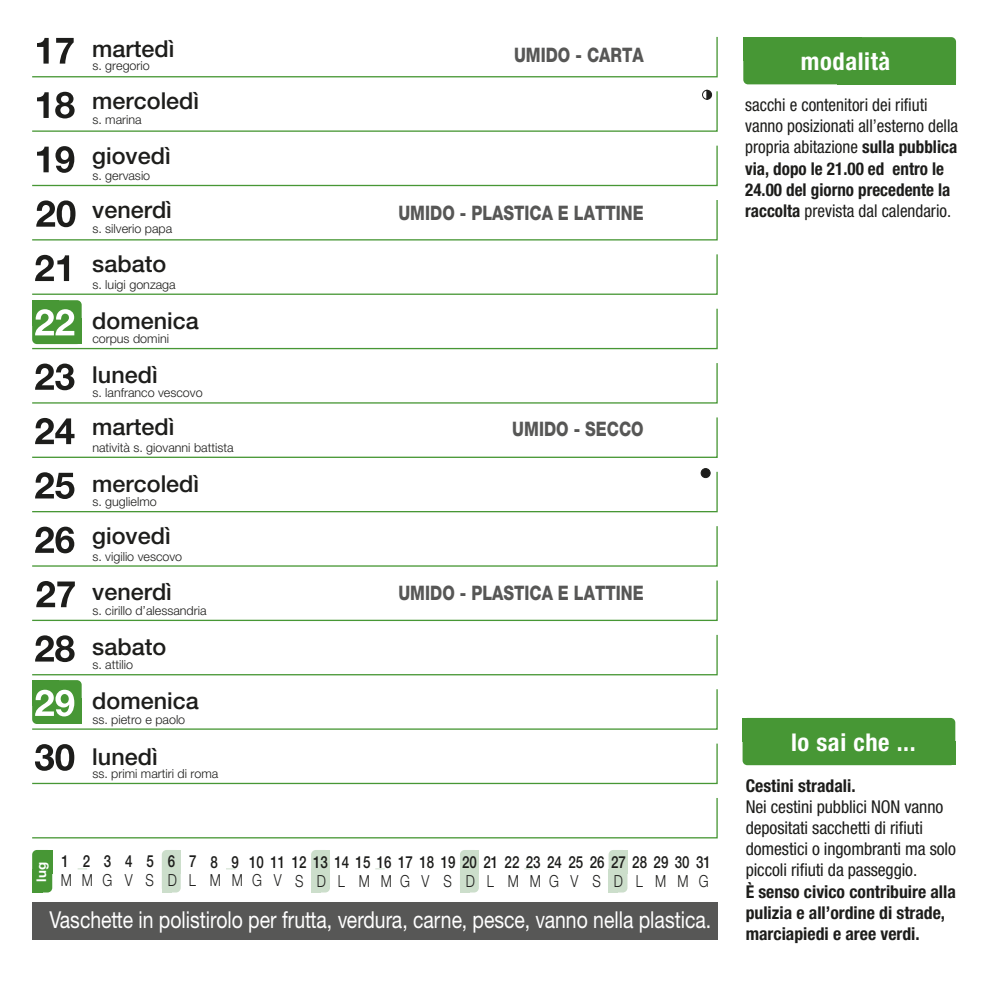
<style>
.page{position:relative;width:991px;height:992px;background:#fff}
.page>*{position:absolute;margin:0;border:0;box-sizing:border-box;transform-origin:0 0}
.t1{font:700 condensed 24.5px "Helvetica Neue LT Std";letter-spacing:.025em;color:#fff}
.t2{font:500 23.28px "Helvetica Neue LT Std";color:#1d1d1b}
.t3{font:23.28px "Helvetica Neue LT Std";color:#fff;scale:.83 1}
.t4{font:800 19.95px "Helvetica Neue LT Std";color:#575756;scale:.8 1}
.t5{font:condensed 17.68px/21.2px "Helvetica Neue LT Std";letter-spacing:-.005em;color:#1d1d1b}
.t6{font:700 condensed 17.68px/21.2px "Helvetica Neue LT Std";color:#1d1d1b}
.t7{font:500 16.62px "Helvetica Neue LT Std";color:#1d1d1b;scale:.8 1}
.t8{font:300 16.62px "Helvetica Neue LT Std";color:#1d1d1b;scale:.8 1}
.t9{font:700 13.3px "Helvetica Neue LT Std";color:#fff}
.t10{font:300 12.42px "Helvetica Neue";color:#1d1d1b}
.s1{font-weight:700}
</style>
<div class="page">
<div style="left:162px;top:868px;width:9px;height:24px;background:#ccdecb"></div>
<div style="left:162px;top:850px;width:19px;height:42px;background:#ccdecb;border-radius:5px"></div>
<div style="left:171px;top:850px;width:10px;height:23px;background:#ccdecb"></div>
<div style="left:460px;top:868px;width:9px;height:24px;background:#ccdecb"></div>
<div style="left:460px;top:850px;width:19px;height:42px;background:#ccdecb;border-radius:5px"></div>
<div style="left:469px;top:850px;width:10px;height:23px;background:#ccdecb"></div>
<div style="left:608px;top:868px;width:10px;height:24px;background:#ccdecb"></div>
<div style="left:608px;top:850px;width:19px;height:42px;background:#ccdecb;border-radius:5px"></div>
<div style="left:618px;top:850px;width:9px;height:23px;background:#ccdecb"></div>
<div style="left:311px;top:868px;width:9px;height:24px;background:#ccdecb"></div>
<div style="left:311px;top:850px;width:19px;height:42px;background:#ccdecb;border-radius:5px"></div>
<div style="left:320px;top:850px;width:10px;height:23px;background:#ccdecb"></div>
<div style="left:32px;top:300px;width:50px;height:44px;background:#479735;border-radius:5px"></div>
<div style="left:32px;top:300px;width:26px;height:26px;background:#479735"></div>
<div style="left:32px;top:680px;width:50px;height:44px;background:#479735;border-radius:5px"></div>
<div style="left:32px;top:680px;width:26px;height:25px;background:#479735"></div>
<svg style="left:32px;top:798px;width:686px;height:41px"></svg>
<svg style="left:32px;top:580px;width:686px;height:41px"></svg>
<svg style="left:32px;top:200px;width:686px;height:41px"></svg>
<div style="left:32px;top:850px;width:20px;height:42px;background:#479735;border-radius:5px"></div>
<div style="left:32px;top:868px;width:10px;height:24px;background:#479735"></div>
<div style="left:42px;top:850px;width:10px;height:23px;background:#479735"></div>
<svg style="left:32px;top:743px;width:686px;height:41px"></svg>
<svg style="left:32px;top:688px;width:686px;height:42px"></svg>
<svg style="left:32px;top:634px;width:686px;height:42px"></svg>
<svg style="left:32px;top:526px;width:686px;height:41px"></svg>
<svg style="left:32px;top:470px;width:686px;height:43px"></svg>
<svg style="left:32px;top:417px;width:686px;height:41px"></svg>
<svg style="left:32px;top:363px;width:686px;height:41px"></svg>
<svg style="left:32px;top:307px;width:686px;height:43px"></svg>
<svg style="left:32px;top:254px;width:686px;height:41px"></svg>
<svg style="left:32px;top:145px;width:686px;height:42px"></svg>
<svg style="left:32px;top:36px;width:686px;height:42px"></svg>
<div style="left:32px;top:901px;width:685px;height:38px;background:#575756"></div>
<div style="left:701px;top:332px;width:9px;height:9px;background:#fff;border-radius:50%"></div>
<div style="left:700px;top:468px;width:10px;height:10px;background:#1d1d1b;border:1px solid #1d1d1b;border-radius:50%"></div>
<svg style="left:32px;top:90px;width:686px;height:42px"></svg>
<div style="left:742px;top:718px;width:213px;height:47px;background:#479735;border-radius:5px"></div>
<div style="left:742px;top:718px;width:118px;height:23px;background:#479735"></div>
<div style="left:837px;top:741px;width:118px;height:24px;background:#479735"></div>
<div style="left:743px;top:37px;width:212px;height:47px;background:#479735;border-radius:5px"></div>
<div style="left:743px;top:37px;width:118px;height:24px;background:#479735"></div>
<div style="left:837px;top:61px;width:118px;height:23px;background:#479735"></div>
<h2 class="t2" style="left:92px;top:35px;width:84px">martedì</h2>
<h2 class="t2" style="left:92px;top:87px;width:108px">mercoledì</h2>
<h2 class="t2" style="left:92px;top:142px;width:80px">giovedì</h2>
<h2 class="t2" style="left:92px;top:196px;width:81px">venerdì</h2>
<h2 class="t2" style="left:92px;top:250px;width:75px">sabato</h2>
<h2 class="t2" style="left:92px;top:306px;width:108px">domenica</h2>
<h2 class="t2" style="left:92px;top:361px;width:67px">lunedì</h2>
<p class="t10" style="left:92px;top:57px;width:59px">s. gregorio</p>
<p class="t10" style="left:92px;top:112px;width:51px">s. marina</p>
<p class="t10" style="left:92px;top:168px;width:59px">s. gervasio</p>
<p class="t10" style="left:92px;top:220px;width:81px">s. silverio papa</p>
<p class="t10" style="left:92px;top:277px;width:85px">s. luigi gonzaga</p>
<p class="t10" style="left:92px;top:331px;width:78px">corpus domini</p>
<p class="t10" style="left:92px;top:385px;width:112px">s. lanfranco vescovo</p>
<h2 class="t2" style="left:92px;top:413px;width:84px">martedì</h2>
<h2 class="t2" style="left:92px;top:469px;width:108px">mercoledì</h2>
<h2 class="t2" style="left:92px;top:522px;width:80px">giovedì</h2>
<h2 class="t2" style="left:92px;top:578px;width:81px">venerdì</h2>
<h2 class="t2" style="left:92px;top:632px;width:75px">sabato</h2>
<h2 class="t2" style="left:92px;top:686px;width:108px">domenica</h2>
<p class="t10" style="left:92px;top:440px;width:143px">natività s. giovanni battista</p>
<p class="t10" style="left:92px;top:494px;width:66px">s. guglielmo</p>
<p class="t10" style="left:92px;top:548px;width:91px">s. vigilio vescovo</p>
<p class="t10" style="left:92px;top:603px;width:116px">s. cirillo d’alessandria</p>
<p class="t10" style="left:92px;top:657px;width:42px">s. attilio</p>
<p class="t10" style="left:92px;top:711px;width:94px">ss. pietro e paolo</p>
<h2 class="t2" style="left:92px;top:742px;width:67px">lunedì</h2>
<p class="t10" style="left:92px;top:766px;width:127px">ss. primi martiri di roma</p>
<p class="t4" style="left:514px;top:43px;width:163px">UMIDO - CARTA</p>
<p class="t4" style="left:398px;top:201px;width:308px">UMIDO - PLASTICA E LATTINE</p>
<p class="t4" style="left:512px;top:417px;width:166px">UMIDO - SECCO</p>
<p class="t4" style="left:398px;top:580px;width:308px">UMIDO - PLASTICA E LATTINE</p>
<p class="t7" style="left:61px;top:851px;width:91px">1234</p>
<p class="t8" style="left:61px;top:870px;width:15px">M</p>
<p class="t7" style="left:168px;top:851px;width:11px">6</p>
<p class="t7" style="left:210px;top:851px;width:11px">8</p>
<p class="t7" style="left:231px;top:851px;width:11px">9</p>
<p class="t7" style="left:249px;top:851px;width:578px">10 11 12 13 14 15 16 17 18 19 20 21 22 23 24 25 26 27 28 29 30 31</p>
<p class="t7" style="left:146px;top:851px;width:11px">5</p>
<p class="t7" style="left:189px;top:851px;width:11px">7</p>
<p class="t9" style="left:33px;top:881px;width:21px;rotate:-90deg">lug</p>
<p class="t8" style="left:102px;top:870px;width:14px">G</p>
<p class="t8" style="left:145px;top:870px;width:12px">S</p>
<p class="t8" style="left:189px;top:870px;width:10px">L</p>
<p class="t8" style="left:210px;top:870px;width:15px">M</p>
<p class="t8" style="left:232px;top:870px;width:15px">M</p>
<p class="t8" style="left:252px;top:870px;width:14px">G</p>
<p class="t8" style="left:273px;top:870px;width:11px">V</p>
<p class="t8" style="left:295px;top:870px;width:12px">S</p>
<p class="t8" style="left:316px;top:870px;width:13px">D</p>
<p class="t8" style="left:338px;top:870px;width:10px">L</p>
<p class="t8" style="left:358px;top:870px;width:15px">M</p>
<p class="t8" style="left:381px;top:870px;width:15px">M</p>
<p class="t8" style="left:400px;top:870px;width:14px">G</p>
<p class="t8" style="left:421px;top:870px;width:11px">V</p>
<p class="t8" style="left:443px;top:870px;width:12px">S</p>
<p class="t8" style="left:465px;top:870px;width:13px">D</p>
<p class="t8" style="left:486px;top:870px;width:10px">L</p>
<p class="t8" style="left:507px;top:870px;width:15px">M</p>
<p class="t8" style="left:530px;top:870px;width:15px">M</p>
<p class="t8" style="left:655px;top:870px;width:43px">M M</p>
<p class="t8" style="left:549px;top:870px;width:14px">G</p>
<p class="t8" style="left:698px;top:870px;width:14px">G</p>
<p class="t8" style="left:82px;top:870px;width:15px">M</p>
<p class="t8" style="left:570px;top:870px;width:11px">V</p>
<p class="t8" style="left:592px;top:870px;width:12px">S</p>
<p class="t8" style="left:613px;top:870px;width:13px">D</p>
<p class="t8" style="left:635px;top:870px;width:10px">L</p>
<h2 class="t3" style="left:49px;top:905px;width:798px">Vaschette in polistirolo per frutta, verdura, carne, pesce, vanno nella plastica.</h2>
<p class="t8" style="left:125px;top:870px;width:11px">V</p>
<p class="t8" style="left:168px;top:870px;width:13px">D</p>
<h1 class="t1" style="left:800px;top:46px;width:91px">modalità</h1>
<p class="t5" style="left:745px;top:94px;width:214px">sacchi e contenitori dei rifiuti vanno posizionati all’esterno della propria abitazione <span class="s1">sulla pubblica via, dopo le 21.00 ed entro le 24.00 del giorno precedente la raccolta</span> prevista dal calendario.</p>
<h1 class="t1" style="left:791px;top:727px;width:126px">lo sai che ...</h1>
<p class="t6" style="left:745px;top:774px;width:111px">Cestini stradali.</p>
<p class="t5" style="left:745px;top:795px;width:212px">Nei cestini pubblici NON vanno depositati sacchetti di rifiuti domestici o ingombranti ma solo piccoli rifiuti da passeggio.</p>
<p class="t6" style="left:745px;top:880px;width:212px">È senso civico contribuire alla pulizia e all’ordine di strade, marciapiedi e aree verdi.</p>
</div>
